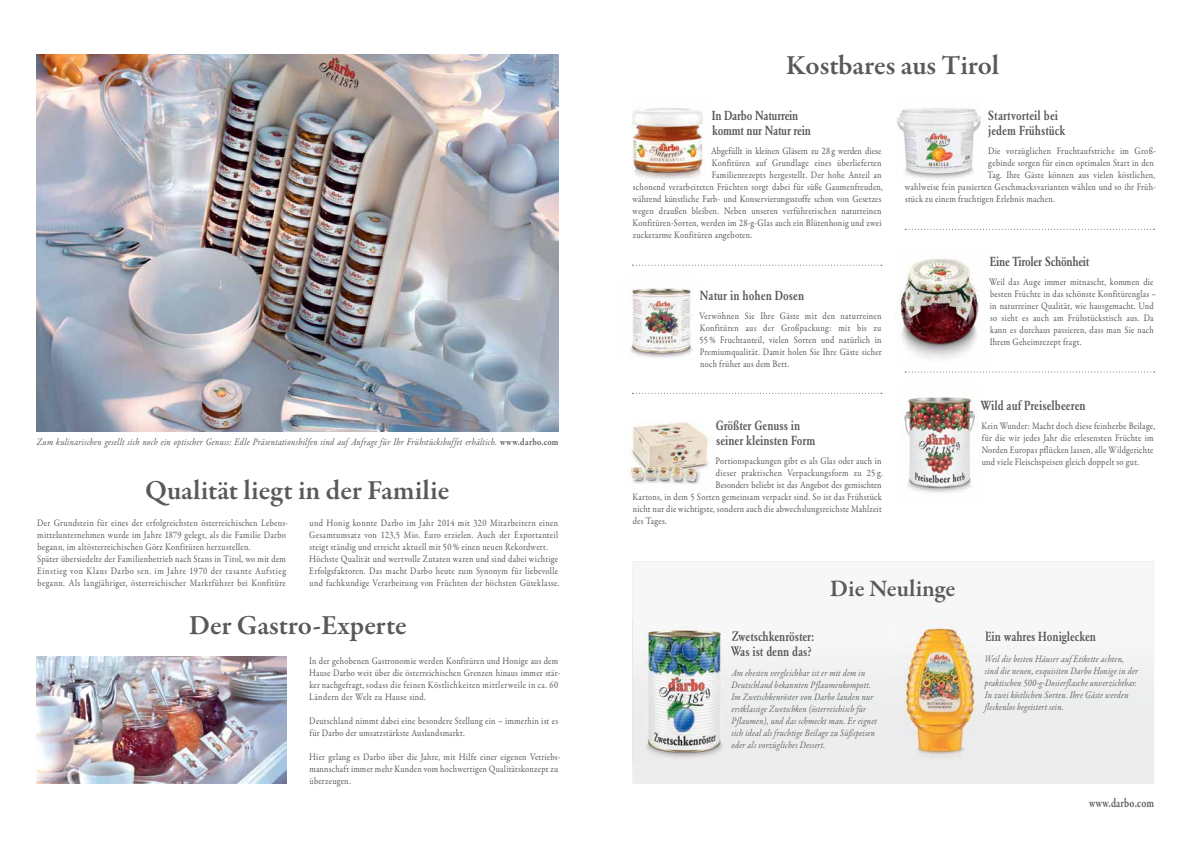
<style>
.page{position:relative;width:1191px;height:842px;background:#fff}
.page>*{position:absolute;margin:0;border:0;box-sizing:border-box;transform-origin:0 0}
.t1{font:600 28px "Garamond Premr Pro";color:#58595b}
.t2{font:600 24px "Garamond Premr Pro";color:#58595b}
.t3{font:500 condensed 13px/15px "Garamond BE";letter-spacing:-.005em;color:#58595b}
.t4{font:600 13px "Garamond Premr Pro";letter-spacing:.02em;color:#58595b;scale:.75 1}
.t5{font:10px/12px "Garamond Premr Pro";letter-spacing:.03em;color:#58595b;scale:.85 1}
.t6{font:italic 10px/12px "Garamond Premr Pro";letter-spacing:.02em;color:#636466;scale:.85 1}
.t7{font:italic 10px "Garamond Premr Pro";letter-spacing:.03em;color:#58595b;scale:.85 1}
.t8{font:10px "Garamond Premr Pro";letter-spacing:.01em;color:#58595b;scale:.85 1}
.s1{font-weight:600;font-style:normal}
</style>
<div class="page">
<img style="left:632px;top:108px;width:73px;height:71px">
<img style="left:897px;top:108px;width:84px;height:71px">
<img style="left:900px;top:258px;width:79px;height:101px">
<img style="left:630px;top:288px;width:63px;height:70px">
<img style="left:629px;top:422px;width:80px;height:62px">
<img style="left:904px;top:397px;width:74px;height:96px">
<div style="left:632px;top:561px;width:522px;height:223px;background:#f2f2f3"></div>
<svg style="left:632px;top:265px;width:250px;height:1px"></svg>
<svg style="left:632px;top:393px;width:250px;height:1px"></svg>
<svg style="left:905px;top:229px;width:249px;height:1px"></svg>
<svg style="left:905px;top:372px;width:249px;height:1px"></svg>
<img style="left:633px;top:620px;width:106px;height:143px">
<img style="left:632px;top:620px;width:1px;height:143px">
<svg style="left:730px;top:631px;width:9px;height:25px"></svg>
<img style="left:893px;top:620px;width:93px;height:140px">
<svg style="left:985px;top:631px;width:1px;height:13px"></svg>
<img style="left:37px;top:55px;width:521px;height:376px">
<img style="left:37px;top:657px;width:249px;height:127px">
<p class="t7" style="left:37px;top:436px;width:615px">Zum kulinarischen gesellt sich noch ein optischer Genuss: Edle Präsentationshilfen sind auf Anfrage für Ihr Frühstücksbuffet erhältich. <span class="s1">www.darbo.com</span></p>
<h1 class="t1" style="left:145px;top:473px;width:306px">Qualität liegt in der Familie</h1>
<p class="t5" style="left:37px;top:517px;width:297px">Der Grundstein für eines der erfolgreichsten österreichischen Lebens&shy;mittelunternehmen wurde im Jahre 1879 gelegt, als die Familie Darbo begann, im altösterreichischen Görz Konfitüren herzustellen.<br>Später übersiedelte der Familienbetrieb nach Stans in Tirol, wo mit dem Einstieg von Klaus Darbo sen. im Jahre 1970 der rasante Aufstieg begann. Als langjähriger, österreichischer Marktführer bei Konfitüre</p>
<p class="t5" style="left:309px;top:517px;width:296px">und Honig konnte Darbo im Jahr 2014 mit 320 Mitarbeitern einen Gesamtumsatz von 123,5 Mio. Euro erzielen. Auch der Exportanteil steigt ständig und erreicht aktuell mit 50 % einen neuen Rekordwert.<br>Höchste Qualität und wertvolle Zutaten waren und sind dabei wichtige Erfolgsfaktoren. Das macht Darbo heute zum Synonym für liebevolle und fachkundige Verarbeitung von Früchten der höchsten Güteklasse.</p>
<h1 class="t1" style="left:189px;top:609px;width:219px">Der Gastro-Experte</h1>
<p class="t5" style="left:309px;top:655px;width:297px">In der gehobenen Gastronomie werden Konfitüren und Honige aus dem Hause Darbo weit über die österreichischen Grenzen hinaus immer stär&shy;ker nachgefragt, sodass die feinen Köstlichkeiten mittlerweile in ca. 60<br>Ländern der Welt zu Hause sind.</p>
<p class="t5" style="left:309px;top:715px;width:294px">Deutschland nimmt dabei eine besondere Stellung ein – immerhin ist es für Darbo der umsatzstärkste Auslandsmarkt.</p>
<p class="t5" style="left:309px;top:751px;width:297px">Hier gelang es Darbo über die Jahre, mit Hilfe einer eigenen Vetriebs&shy;mannschaft immer mehr Kunden vom hochwertigen Qualitätskonzept zu überzeugen.</p>
<h1 class="t1" style="left:786px;top:48px;width:215px">Kostbares aus Tirol</h1>
<h3 class="t3" style="left:712px;top:108px;width:100px">In Darbo Naturrein kommt nur Natur rein</h3>
<p class="t8" style="left:711px;top:145px;width:202px">Abgefüllt in kleinen Gläsern zu 28 g werden diese</p>
<p class="t5" style="left:712px;top:157px;width:201px">Konfitüren auf Grundlage eines überlieferten</p>
<p class="t5" style="left:712px;top:169px;width:201px">Familienrezepts hergestellt. Der hohe Anteil an</p>
<p class="t5" style="left:633px;top:181px;width:296px">schonend verarbeiteten Früchten sorgt dabei für süße Gaumenfreuden,</p>
<p class="t5" style="left:632px;top:193px;width:294px">während künstliche Farb- und Konservierungsstoffe schon von Gesetzes</p>
<p class="t5" style="left:632px;top:205px;width:294px">wegen draußen bleiben. Neben unseren verführerischen naturreinen</p>
<p class="t5" style="left:632px;top:217px;width:294px">Konfitüren-Sorten, werden im 28-g-Glas auch ein Blütenhonig und zwei</p>
<p class="t5" style="left:633px;top:229px;width:142px">zuckerarme Konfitüren angeboten.</p>
<h3 class="t3" style="left:700px;top:288px;width:106px">Natur in hohen Dosen</h3>
<p class="t5" style="left:699px;top:310px;width:216px;text-align:justify">Verwöhnen Sie Ihre Gäste mit den naturreinen Konfitüren aus der Großpackung: mit bis zu 55 % Fruchtanteil, vielen Sorten und natürlich in Premiumqualität. Damit holen Sie Ihre Gäste sicher noch früher aus dem Bett.</p>
<h3 class="t3" style="left:715px;top:418px;width:101px">Größter Genuss in seiner kleinsten Form</h3>
<p class="t5" style="left:715px;top:455px;width:197px">Portionspackungen gibt es als Glas oder auch in</p>
<p class="t5" style="left:716px;top:467px;width:198px">dieser praktischen Verpackungsform zu 25 g.</p>
<p class="t8" style="left:715px;top:479px;width:197px">Besonders beliebt ist das Angebot des gemischten</p>
<p class="t5" style="left:632px;top:491px;width:295px">Kartons, in dem 5 Sorten gemeinsam verpackt sind. So ist das Frühstück</p>
<p class="t5" style="left:632px;top:503px;width:294px">nicht nur die wichtigste, sondern auch die abwechslungsreichste Mahlzeit</p>
<p class="t5" style="left:633px;top:515px;width:42px">des Tages.</p>
<h3 class="t3" style="left:988px;top:108px;width:79px">Startvorteil bei jedem Frühstück</h3>
<p class="t5" style="left:988px;top:145px;width:199px">Die vorzüglichen Fruchtaufstriche im Groß-</p>
<p class="t5" style="left:988px;top:157px;width:196px">gebinde sorgen für einen optimalen Start in den</p>
<p class="t5" style="left:987px;top:169px;width:199px">Tag. Ihre Gäste können aus vielen köstlichen,</p>
<p class="t5" style="left:904px;top:181px;width:297px">wahlweise fein passierten Geschmacksvarianten wählen und so ihr Früh-</p>
<p class="t5" style="left:905px;top:193px;width:178px">stück zu einem fruchtigen Erlebnis machen.</p>
<h3 class="t3" style="left:989px;top:254px;width:101px">Eine Tiroler Schönheit</h3>
<p class="t5" style="left:989px;top:276px;width:198px">Weil das Auge immer mitnascht, kommen die besten Früchte in das schönste Konfitürenglas – in naturreiner Qualität, wie hausgemacht. Und so sieht es auch am Frühstückstisch aus. Da kann es durchaus passieren, dass man Sie nach Ihrem Geheimrezept fragt.</p>
<h3 class="t3" style="left:980px;top:398px;width:107px">Wild auf Preiselbeeren</h3>
<p class="t5" style="left:981px;top:420px;width:206px">Kein Wunder: Macht doch diese feinherbe Beilage, für die wir jedes Jahr die erlesensten Früchte im Norden Europas pflücken lassen, alle Wildgerichte und viele Fleischspeisen gleich doppelt so gut.</p>
<h2 class="t2" style="left:830px;top:574px;width:127px">Die Neulinge</h2>
<h3 class="t3" style="left:730px;top:629px;width:85px">Zwetschkenröster:<br>Was ist denn das?</h3>
<h3 class="t3" style="left:985px;top:629px;width:113px">Ein wahres Honiglecken</h3>
<p class="t6" style="left:985px;top:654px;width:182px">Weil die besten Häuser auf Etikette achten, sind die neuen, exquisiten Darbo Honige in der praktischen 500-g-Dosierflasche unverzichtbar.<br>In zwei köstlichen Sorten. Ihre Gäste werden fleckenlos begeistert sein.</p>
<p class="t6" style="left:731px;top:668px;width:173px">Am ehesten vergleichbar ist er mit dem in Deutschland bekannten Pflaumenkompott.<br>Im Zwetschkenröster von Darbo landen nur erstklassige Zwetschken (österreichisch für Pflaumen), und das schmeckt man. Er eignet sich ideal als fruchtige Beilage zu Süßspeisen oder als vorzügliches Dessert.</p>
<h3 class="t4" style="left:1089px;top:794px;width:88px">www.darbo.com</h3>
</div>
